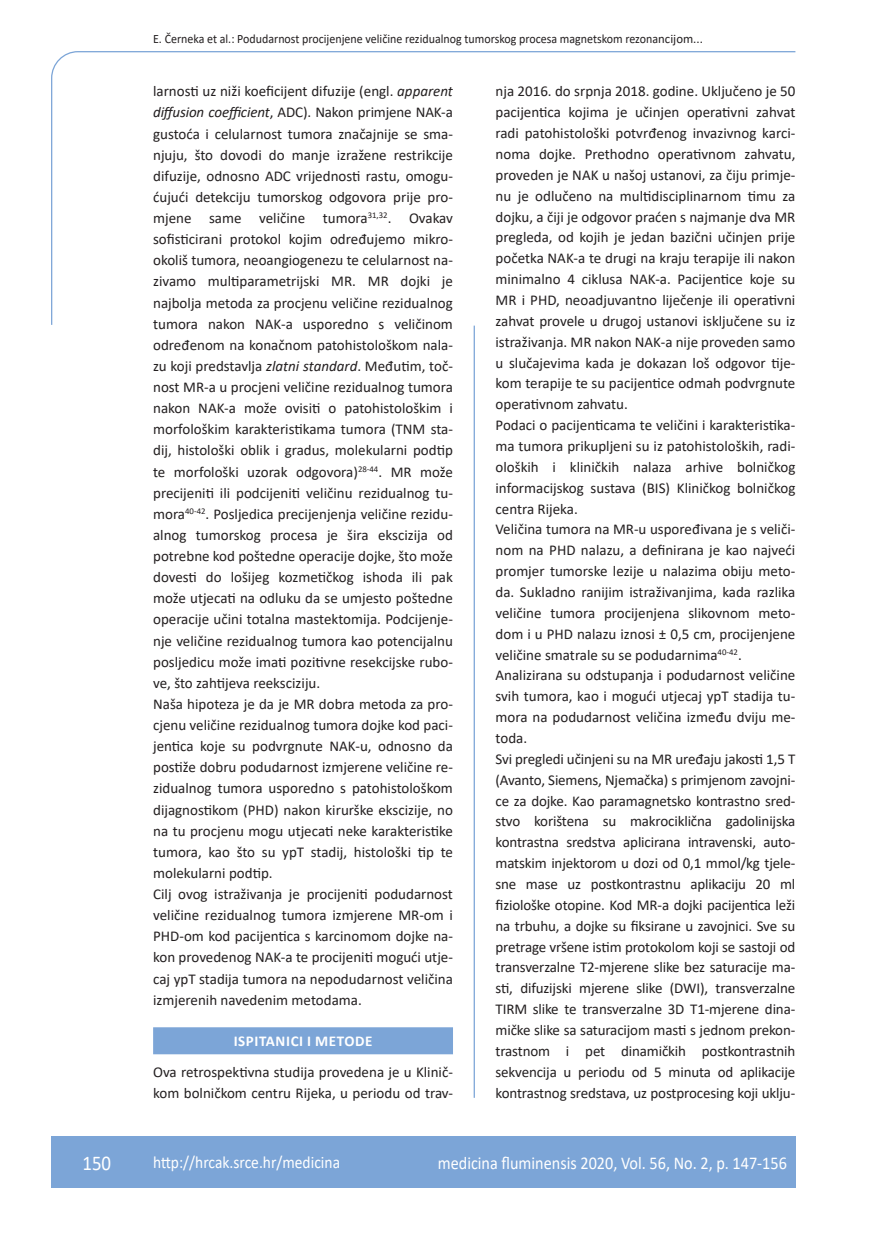
<style>
.page{position:relative;width:872px;height:1234px;background:#fff}
.page>*{position:absolute;margin:0;border:0;box-sizing:border-box;transform-origin:0 0}
.t1{font:21px "Calibri";color:#fff;scale:.9 1}
.t2{font:18px "Calibri";color:#fff;scale:.9 1}
.t3{font:17.25px "Calibri";color:#fff;scale:.9 1}
.osnovni_tekst{font:15px/20.9px "Calibri";color:#231f20;text-align:justify}
.naslov_ruler{font:700 15px "Calibri";letter-spacing:.04em;color:#fff}
.glava{font:12.75px "Calibri";color:#231f20;scale:.94 1}
.s1{font-style:italic}
</style>
<div class="page">
<svg style="left:51px;top:51px;width:745px;height:274px"></svg>
<hr style="left:473px;top:325px;width:2px;height:772px;background:#7ca5d7">
<div style="left:51px;top:1135px;width:744px;height:51px;background:#7ca5d7"></div>
<div style="left:153px;top:1027px;width:300px;height:27px;background:#7ca5d7"></div>
<p class="glava" style="left:153px;top:29px;width:586px">E. Černeka et al.: Podudarnost procijenjene veličine rezidualnog tumorskog procesa magnetskom rezonancijom...</p>
<p class="osnovni_tekst" style="left:153px;top:80px;width:301px">larnosti uz niži koeficijent difuzije (engl. <span class="s1">apparent diffusion coefficient</span>, ADC). Nakon primjene NAK-a gustoća i celularnost tumora značajnije se sma&shy;njuju, što dovodi do manje izražene restrikcije difuzije, odnosno ADC vrijednosti rastu, omogu&shy;ćujući detekciju tumorskog odgovora prije pro&shy;mjene same veličine tumora<sup>31,32</sup>. Ovakav sofisticirani protokol kojim određujemo mikro&shy;okoliš tumora, neoangiogenezu te celularnost na&shy;zivamo multiparametrijski MR. MR dojki je najbolja metoda za procjenu veličine rezidualnog tumora nakon NAK-a usporedno s veličinom određenom na konačnom patohistološkom nala&shy;zu koji predstavlja <span class="s1">zlatni standard</span>. Međutim, toč&shy;nost MR-a u procjeni veličine rezidualnog tumora nakon NAK-a može ovisiti o patohistološkim i morfološkim karakteristikama tumora (TNM sta&shy;dij, histološki oblik i gradus, molekularni podtip te morfološki uzorak odgovora)<sup>28-44</sup>. MR može precijeniti ili podcijeniti veličinu rezidualnog tu&shy;mora<sup>40-42</sup>. Posljedica precijenjenja veličine rezidu&shy;alnog tumorskog procesa je šira ekscizija od potrebne kod poštedne operacije dojke, što može dovesti do lošijeg kozmetičkog ishoda ili pak može utjecati na odluku da se umjesto poštedne operacije učini totalna mastektomija. Podcijenje&shy;nje veličine rezidualnog tumora kao potencijalnu posljedicu može imati pozitivne resekcijske rubo&shy;ve, što zahtijeva reeksciziju.</p>
<p class="osnovni_tekst" style="left:153px;top:692px;width:301px">Naša hipoteza je da je MR dobra metoda za pro&shy;cjenu veličine rezidualnog tumora dojke kod paci&shy;jentica koje su podvrgnute NAK-u, odnosno da postiže dobru podudarnost izmjerene veličine re&shy;zidualnog tumora usporedno s patohistološkom dijagnostikom (PHD) nakon kirurške ekscizije, no na tu procjenu mogu utjecati neke karakteristike tumora, kao što su ypT stadij, histološki tip te molekularni podtip.</p>
<p class="osnovni_tekst" style="left:153px;top:882px;width:301px">Cilj ovog istraživanja je procijeniti podudarnost veličine rezidualnog tumora izmjerene MR-om i PHD-om kod pacijentica s karcinomom dojke na&shy;kon provedenog NAK-a te procijeniti mogući utje&shy;caj ypT stadija tumora na nepodudarnost veličina izmjerenih navedenim metodama.</p>
<p class="naslov_ruler" style="left:234px;top:1030px;width:140px">ISPITANICI I METODE</p>
<p class="osnovni_tekst" style="left:153px;top:1060px;width:301px">Ova retrospektivna studija provedena je u Klinič&shy;kom bolničkom centru Rijeka, u periodu od trav-</p>
<p class="osnovni_tekst" style="left:495px;top:81px;width:301px">nja 2016. do srpnja 2018. godine. Uključeno je 50 pacijentica kojima je učinjen operativni zahvat radi patohistološki potvrđenog invazivnog karci&shy;noma dojke. Prethodno operativnom zahvatu, proveden je NAK u našoj ustanovi, za čiju primje&shy;nu je odlučeno na multidisciplinarnom timu za dojku, a čiji je odgovor praćen s najmanje dva MR pregleda, od kojih je jedan bazični učinjen prije početka NAK-a te drugi na kraju terapije ili nakon minimalno 4 ciklusa NAK-a. Pacijentice koje su MR i PHD, neoadjuvantno liječenje ili operativni zahvat provele u drugoj ustanovi isključene su iz istraživanja. MR nakon NAK-a nije proveden samo u slučajevima kada je dokazan loš odgovor tije&shy;kom terapije te su pacijentice odmah podvrgnute operativnom zahvatu.</p>
<p class="osnovni_tekst" style="left:495px;top:414px;width:301px">Podaci o pacijenticama te veličini i karakteristika&shy;ma tumora prikupljeni su iz patohistoloških, radi&shy;oloških i kliničkih nalaza arhive bolničkog informacijskog sustava (BIS) Kliničkog bolničkog centra Rijeka.</p>
<p class="osnovni_tekst" style="left:495px;top:518px;width:301px">Veličina tumora na MR-u uspoređivana je s veliči&shy;nom na PHD nalazu, a definirana je kao najveći promjer tumorske lezije u nalazima obiju meto&shy;da. Sukladno ranijim istraživanjima, kada razlika veličine tumora procijenjena slikovnom meto&shy;dom i u PHD nalazu iznosi ± 0,5 cm, procijenjene veličine smatrale su se podudarnima<sup>40-42</sup>.</p>
<p class="osnovni_tekst" style="left:495px;top:664px;width:301px">Analizirana su odstupanja i podudarnost veličine svih tumora, kao i mogući utjecaj ypT stadija tu&shy;mora na podudarnost veličina između dviju me&shy;toda.</p>
<p class="osnovni_tekst" style="left:495px;top:748px;width:301px">Svi pregledi učinjeni su na MR uređaju jakosti 1,5 T (Avanto, Siemens, Njemačka) s primjenom zavojni&shy;ce za dojke. Kao paramagnetsko kontrastno sred&shy;stvo korištena su makrociklična gadolinijska kontrastna sredstva aplicirana intravenski, auto&shy;matskim injektorom u dozi od 0,1 mmol/kg tjele&shy;sne mase uz postkontrastnu aplikaciju 20 ml fiziološke otopine. Kod MR-a dojki pacijentica leži na trbuhu, a dojke su fiksirane u zavojnici. Sve su pretrage vršene istim protokolom koji se sastoji od transverzalne T2-mjerene slike bez saturacije ma&shy;sti, difuzijski mjerene slike (DWI), transverzalne TIRM slike te transverzalne 3D T1-mjerene dina&shy;mičke slike sa saturacijom masti s jednom prekon&shy;trastnom i pet dinamičkih postkontrastnih sekvencija u periodu od 5 minuta od aplikacije kontrastnog sredstava, uz postprocesing koji uklju-</p>
<p class="t1" style="left:82px;top:1147px;width:33px">150</p>
<p class="t3" style="left:153px;top:1149px;width:209px">http://hrcak.srce.hr/medicina</p>
<p class="t2" style="left:438px;top:1149px;width:389px">medicina fluminensis 2020, Vol. 56, No. 2, p. 147-156</p>
</div>
